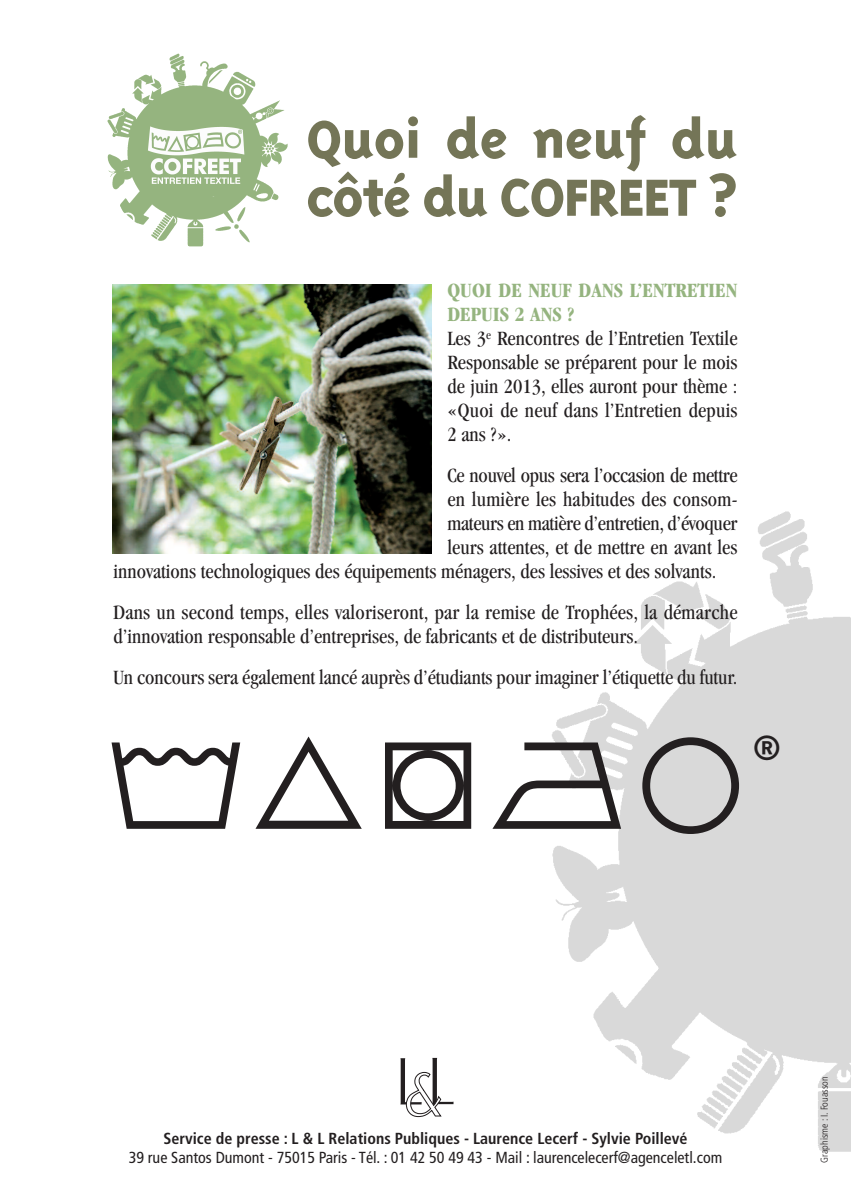
<style>
.page{position:relative;width:851px;height:1191px;background:#fff}
.page>*{position:absolute;margin:0;border:0;box-sizing:border-box;transform-origin:0 0}
.t1{font:800 60px/58px "Triplex";letter-spacing:-.02em;color:#747557}
.t2{font:700 34.2px "DIN";color:#231f20}
.t3{font:condensed 21px/24px "Garamond";color:#231f20}
.t4{font:condensed 16px "Frutiger";color:#231f20}
.t5{font:700 condensed 16px "Frutiger";color:#231f20}
.t6{font:300 condensed 10px "Frutiger";color:#231f20}
.s1{font-weight:700;color:#95b47f}
</style>
<div class="page">
<img style="left:552px;top:511px;width:298px;height:641px">
<img style="left:107px;top:53px;width:181px;height:194px">
<svg style="left:400px;top:1058px;width:53px;height:59px"></svg>
<img style="left:113px;top:284px;width:318px;height:270px">
<img style="left:144px;top:124px;width:104px;height:63px">
<svg style="left:552px;top:742px;width:69px;height:87px"></svg>
<div style="left:642px;top:737px;width:97px;height:97px;background:#d9d9d9"></div>
<h1 class="t1" style="left:306px;top:108px;width:432px">Quoi de neuf du côté du COFREET ?</h1>
<p class="t3" style="left:447px;top:279px;width:291px"><span class="s1">QUOI DE NEUF DANS L’ENTRETIEN<br>DEPUIS 2 ANS ?<br></span>Les 3<sup>e</sup> Rencontres de l’Entretien Textile<br>Responsable se préparent pour le mois de juin 2013, elles auront pour thème : «Quoi de neuf dans l’Entretien depuis<br>2 ans ?».</p>
<p class="t3" style="left:447px;top:464px;width:291px">Ce nouvel opus sera l’occasion de mettre</p>
<p class="t3" style="left:447px;top:488px;width:291px">en lumière les habitudes des consom-</p>
<p class="t3" style="left:447px;top:512px;width:291px">mateurs en matière d’entretien, d’évoquer</p>
<p class="t3" style="left:447px;top:536px;width:291px">leurs attentes, et de mettre en avant les</p>
<p class="t3" style="left:113px;top:560px;width:604px">innovations technologiques des équipements ménagers, des lessives et des solvants.</p>
<p class="t3" style="left:113px;top:601px;width:625px">Dans un second temps, elles valoriseront, par la remise de Trophées, la démarche d’innovation responsable d’entreprises, de fabricants et de distributeurs.</p>
<p class="t3" style="left:113px;top:666px;width:625px">Un concours sera également lancé auprès d’étudiants pour imaginer l’étiquette du futur.</p>
<h2 class="t2" style="left:752px;top:728px;width:30px">®</h2>
<p class="t5" style="left:163px;top:1132px;width:525px">Service de presse : L &amp; L Relations Publiques - Laurence Lecerf - Sylvie Poillevé</p>
<p class="t4" style="left:129px;top:1151px;width:595px">39 rue Santos Dumont - 75015 Paris - Tél. : 01 42 50 49 43 - Mail : laurencelecerf@agenceletl.com</p>
<p class="t6" style="left:820px;top:1162px;width:88px;rotate:-90deg">Graphisme : I. Fouasson</p>
</div>
